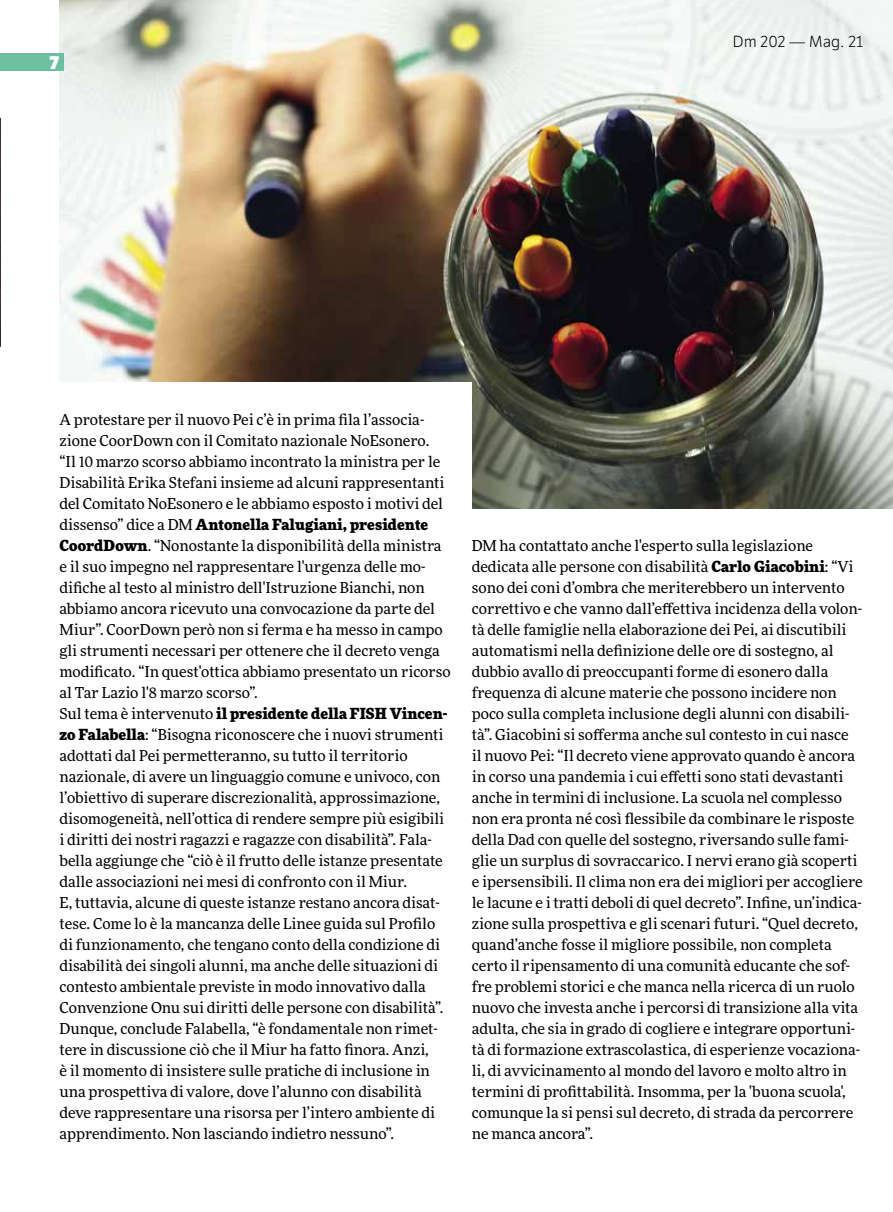
<style>
.page{position:relative;width:893px;height:1212px;background:#fff}
.page>*{position:absolute;margin:0;border:0;box-sizing:border-box;transform-origin:0 0}
.t1{font:800 18px "LFT Etica Display";color:#fff}
.t2{font:300 15.6px "LFT Etica";letter-spacing:.02em;color:#000}
.t3{font:15px/21px "More Pro";color:#000}
.s1{font-weight:900}
</style>
<div class="page">
<img style="left:59px;top:0;width:834px;height:509px">
<div style="left:32px;top:383px;width:440px;height:238px;background:#fff"></div>
<img style="left:0;top:118px;width:1px;height:229px">
<div style="left:0;top:53px;width:64px;height:18px;background:#6cbfa1"></div>
<p class="t1" style="left:49px;top:51px;width:11px">7</p>
<p class="t2" style="left:733px;top:33px;width:132px">Dm 202 — Mag. 21</p>
<p class="t3" style="left:60px;top:408px;width:393px">A protestare per il nuovo Pei c’è in prima fila l’associa&shy;zione CoorDown con il Comitato nazionale NoEsonero.<br>“Il 10 marzo scorso abbiamo incontrato la ministra per le Disabilità Erika Stefani insieme ad alcuni rappresentanti del Comitato NoEsonero e le abbiamo esposto i motivi del dissenso” dice a DM <span class="s1">Antonella Falugiani, presidente CoordDown</span>. “Nonostante la disponibilità della ministra e il suo impegno nel rappresentare l'urgenza delle mo&shy;difiche al testo al ministro dell'Istruzione Bianchi, non abbiamo ancora ricevuto una convocazione da parte del Miur”. CoorDown però non si ferma e ha messo in campo gli strumenti necessari per ottenere che il decreto venga modificato. “In quest'ottica abbiamo presentato un ricorso al Tar Lazio l'8 marzo scorso”.<br>Sul tema è intervenuto <span class="s1">il presidente della FISH Vincen&shy;zo Falabella</span>: “Bisogna riconoscere che i nuovi strumenti adottati dal Pei permetteranno, su tutto il territorio nazionale, di avere un linguaggio comune e univoco, con l’obiettivo di superare discrezionalità, approssimazione, disomogeneità, nell’ottica di rendere sempre più esigibili i diritti dei nostri ragazzi e ragazze con disabilità”. Fala&shy;bella aggiunge che “ciò è il frutto delle istanze presentate dalle associazioni nei mesi di confronto con il Miur.<br>E, tuttavia, alcune di queste istanze restano ancora disat&shy;tese. Come lo è la mancanza delle Linee guida sul Profilo di funzionamento, che tengano conto della condizione di disabilità dei singoli alunni, ma anche delle situazioni di contesto ambientale previste in modo innovativo dalla Convenzione Onu sui diritti delle persone con disabilità”.<br>Dunque, conclude Falabella, “è fondamentale non rimet&shy;tere in discussione ciò che il Miur ha fatto finora. Anzi,<br>è il momento di insistere sulle pratiche di inclusione in una prospettiva di valore, dove l’alunno con disabilità deve rappresentare una risorsa per l’intero ambiente di apprendimento. Non lasciando indietro nessuno”.</p>
<p class="t3" style="left:472px;top:534px;width:392px">DM ha contattato anche l'esperto sulla legislazione dedicata alle persone con disabilità <span class="s1">Carlo Giacobini</span>: “Vi sono dei coni d’ombra che meriterebbero un intervento correttivo e che vanno dall’effettiva incidenza della volon&shy;tà delle famiglie nella elaborazione dei Pei, ai discutibili automatismi nella definizione delle ore di sostegno, al dubbio avallo di preoccupanti forme di esonero dalla frequenza di alcune materie che possono incidere non poco sulla completa inclusione degli alunni con disabili&shy;tà”. Giacobini si sofferma anche sul contesto in cui nasce<br>il nuovo Pei: “Il decreto viene approvato quando è ancora in corso una pandemia i cui effetti sono stati devastanti anche in termini di inclusione. La scuola nel complesso non era pronta né così flessibile da combinare le risposte della Dad con quelle del sostegno, riversando sulle fami&shy;glie un surplus di sovraccarico. I nervi erano già scoperti e ipersensibili. Il clima non era dei migliori per accogliere le lacune e i tratti deboli di quel decreto”. Infine, un’indica&shy;zione sulla prospettiva e gli scenari futuri. “Quel decreto, quand’anche fosse il migliore possibile, non completa certo il ripensamento di una comunità educante che sof&shy;fre problemi storici e che manca nella ricerca di un ruolo nuovo che investa anche i percorsi di transizione alla vita adulta, che sia in grado di cogliere e integrare opportuni&shy;tà di formazione extrascolastica, di esperienze vocaziona&shy;li, di avvicinamento al mondo del lavoro e molto altro in termini di profittabilità. Insomma, per la 'buona scuola', comunque la si pensi sul decreto, di strada da percorrere ne manca ancora”.</p>
</div>
